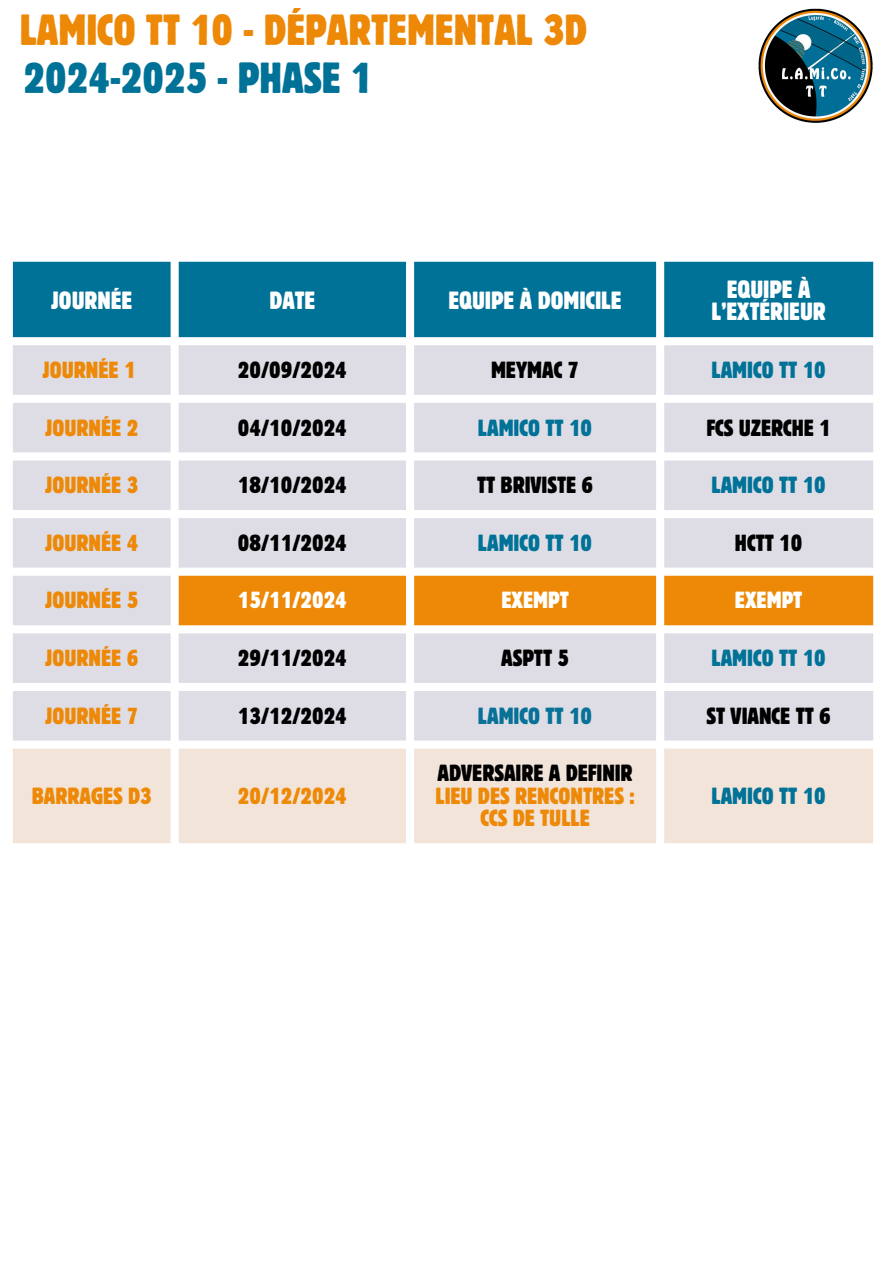
<style>
.page{position:relative;width:894px;height:1264px;background:#fff}
.page>*{position:absolute;margin:0;border:0;box-sizing:border-box;transform-origin:0 0}
.t1{font:condensed 43.2px "Block W1 G";color:#ed8907}
.t2{font:condensed 43.2px "Block W1 G";color:#007297}
.t3{font:condensed 24.6px/22.5px "Block W1 G";color:#fff;text-align:center}
.t4{font:condensed 23.1px "Block W1 G";color:#000}
.t5{font:condensed 23.1px/22.5px "Block W1 G";color:#ed8907;text-align:center}
.t6{font:condensed 23.1px "Block W1 G";color:#007297}
.t7{font:condensed 23.1px "Block W1 G";color:#fff}
.t8{font:condensed 23.1px "Block W1 G";color:#087197}
</style>
<div class="page">
<div style="left:13px;top:262px;width:859px;height:75px;background:#007297"></div>
<svg style="left:13px;top:345px;width:859px;height:395px;fill:#dedde6"></svg>
<div style="left:179px;top:575px;width:693px;height:50px;background:#ed8907"></div>
<div style="left:13px;top:748px;width:859px;height:95px;background:#f2e4d9"></div>
<img style="left:758px;top:8px;width:115px;height:115px">
<p class="t1" style="left:20px;top:2px;width:568px">LAMICO TT 10 - DÉPARTEMENTAL 3D</p>
<p class="t2" style="left:24px;top:50px;width:350px">2024-2025 - PHASE 1</p>
<h1 class="t3" style="left:51px;top:289px;width:83px">JOURNÉE</h1>
<h1 class="t3" style="left:269px;top:289px;width:47px">DATE</h1>
<p class="t3" style="left:448px;top:289px;width:175px">EQUIPE À DOMICILE</p>
<p class="t3" style="left:711px;top:277px;width:116px">EQUIPE À<br>L’EXTÉRIEUR</p>
<p class="t5" style="left:43px;top:358px;width:94px">JOURNÉE 1</p>
<p class="t4" style="left:238px;top:355px;width:110px">20/09/2024</p>
<p class="t4" style="left:491px;top:355px;width:90px">MEYMAC 7</p>
<p class="t6" style="left:711px;top:355px;width:116px">LAMICO TT 10</p>
<p class="t5" style="left:45px;top:416px;width:94px">JOURNÉE 2</p>
<p class="t4" style="left:238px;top:412px;width:110px">04/10/2024</p>
<p class="t6" style="left:478px;top:412px;width:116px">LAMICO TT 10</p>
<p class="t4" style="left:706px;top:412px;width:126px">FCS UZERCHE 1</p>
<p class="t5" style="left:45px;top:473px;width:94px">JOURNÉE 3</p>
<p class="t4" style="left:238px;top:470px;width:110px">18/10/2024</p>
<p class="t4" style="left:477px;top:470px;width:118px">TT BRIVISTE 6</p>
<p class="t6" style="left:711px;top:470px;width:116px">LAMICO TT 10</p>
<p class="t5" style="left:45px;top:531px;width:94px">JOURNÉE 4</p>
<p class="t4" style="left:238px;top:527px;width:110px">08/11/2024</p>
<p class="t6" style="left:478px;top:527px;width:116px">LAMICO TT 10</p>
<p class="t4" style="left:734px;top:527px;width:69px">HCTT 10</p>
<p class="t5" style="left:45px;top:588px;width:94px">JOURNÉE 5</p>
<p class="t7" style="left:238px;top:585px;width:110px">15/11/2024</p>
<p class="t7" style="left:501px;top:585px;width:69px">EXEMPT</p>
<p class="t7" style="left:734px;top:585px;width:69px">EXEMPT</p>
<p class="t5" style="left:45px;top:646px;width:94px">JOURNÉE 6</p>
<p class="t4" style="left:238px;top:643px;width:110px">29/11/2024</p>
<p class="t4" style="left:501px;top:643px;width:69px">ASPTT 5</p>
<p class="t6" style="left:711px;top:643px;width:116px">LAMICO TT 10</p>
<p class="t5" style="left:45px;top:704px;width:94px">JOURNÉE 7</p>
<p class="t4" style="left:238px;top:700px;width:110px">13/12/2024</p>
<p class="t8" style="left:478px;top:700px;width:116px">LAMICO TT 10</p>
<p class="t4" style="left:706px;top:700px;width:126px">ST VIANCE TT 6</p>
<p class="t5" style="left:32px;top:784px;width:121px">BARRAGES D3</p>
<p class="t5" style="left:238px;top:784px;width:110px">20/12/2024</p>
<p class="t4" style="left:437px;top:758px;width:197px">ADVERSAIRE A DEFINIR</p>
<p class="t5" style="left:435px;top:784px;width:200px">LIEU DES RENCONTRES :<br>CCS DE TULLE</p>
<p class="t6" style="left:711px;top:780px;width:116px">LAMICO TT 10</p>
</div>
